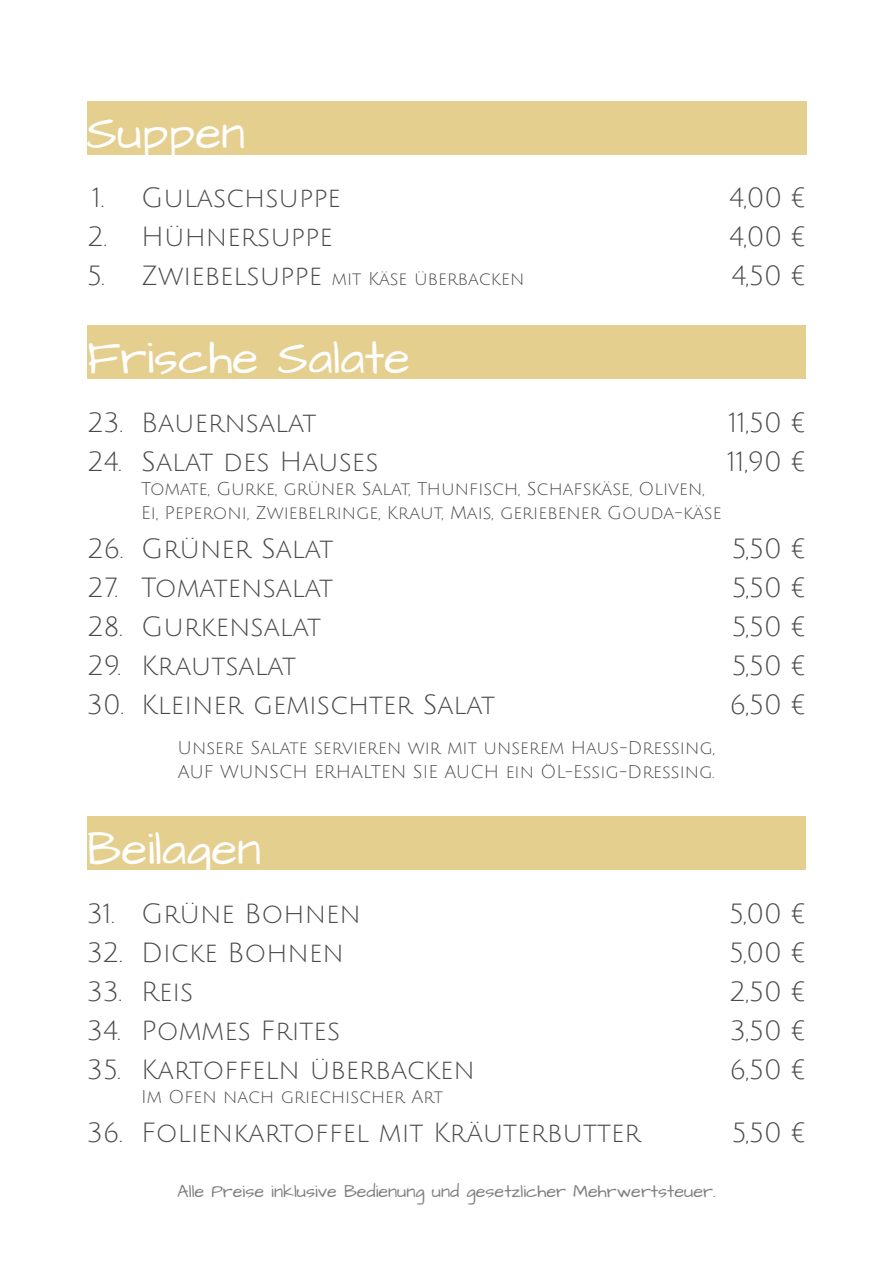
<style>
.page{position:relative;width:893px;height:1263px;background:#fff}
.page>*{position:absolute;margin:0;border:0;box-sizing:border-box;transform-origin:0 0}
.t1{font:48px "Architects Daughter";color:#fff}
.t2{font:27px/39px "Julius Sans One";color:#4a4a49;text-align:justify}
.t3{font:18px/24px "Julius Sans One";color:#4a4a49}
.t4{font:18px "Architects Daughter";color:#818080}
.s1{font-size:27px}
</style>
<div class="page">
<div style="left:87px;top:101px;width:719px;height:53px;background:#e5cf8f"></div>
<div style="left:87px;top:325px;width:719px;height:54px;background:#e5cf8f"></div>
<div style="left:87px;top:816px;width:719px;height:54px;background:#e5cf8f"></div>
<h1 class="t1" style="left:87px;top:101px;width:160px">Suppen</h1>
<p class="t2" style="left:93px;top:179px;width:250px">1. Gulaschsuppe</p>
<p class="t2" style="left:87px;top:218px;width:247px">2. Hühnersuppe</p>
<p class="t3" style="left:87px;top:268px;width:439px"><span class="s1">5. Zwiebelsuppe</span> mit Käse überbacken</p>
<p class="t2" style="left:729px;top:179px;width:78px">4,00 € 4,00 € 4,50 €</p>
<h1 class="t1" style="left:87px;top:325px;width:324px">Frische Salate</h1>
<p class="t2" style="left:87px;top:404px;width:231px">23. Bauernsalat</p>
<p class="t2" style="left:87px;top:443px;width:293px">24. Salat des Hauses</p>
<p class="t3" style="left:141px;top:477px;width:582px">Tomate, Gurke, grüner Salat, Thunfisch, Schafskäse, Oliven,<br>Ei, Peperoni, Zwiebelringe, Kraut, Mais, geriebener Gouda-käse</p>
<p class="t2" style="left:87px;top:530px;width:248px">26. Grüner Salat</p>
<p class="t2" style="left:87px;top:569px;width:247px">27. Tomatensalat</p>
<p class="t2" style="left:87px;top:608px;width:235px">28. Gurkensalat</p>
<p class="t2" style="left:87px;top:646px;width:210px">29. Krautsalat</p>
<p class="t2" style="left:87px;top:685px;width:409px">30. Kleiner gemischter Salat</p>
<p class="t2" style="left:728px;top:403px;width:80px">11,50 €<br>11,90 €</p>
<p class="t2" style="left:730px;top:529px;width:78px">5,50 € 5,50 € 5,50 € 5,50 € 6,50 €</p>
<p class="t3" style="left:178px;top:736px;width:539px">Unsere Salate servieren wir mit unserem Haus-Dressing,<br>AUF WUNSCH ERHALTEN SIE AUCH ein ÖL-Essig-Dressing.</p>
<h1 class="t1" style="left:87px;top:816px;width:176px">Beilagen</h1>
<p class="t2" style="left:87px;top:895px;width:275px">31. Grüne Bohnen</p>
<p class="t2" style="left:87px;top:934px;width:258px">32. Dicke Bohnen</p>
<p class="t2" style="left:87px;top:973px;width:108px">33. Reis</p>
<p class="t2" style="left:87px;top:1012px;width:254px">34. Pommes Frites</p>
<p class="t2" style="left:87px;top:1051px;width:389px">35. Kartoffeln überbacken</p>
<p class="t3" style="left:141px;top:1085px;width:303px">Im Ofen nach griechischer Art</p>
<p class="t2" style="left:87px;top:1114px;width:555px">36. Folienkartoffel mit Kräuterbutter</p>
<p class="t4" style="left:177px;top:1179px;width:540px">Alle Preise inklusive Bedienung und gesetzlicher Mehrwertsteuer.</p>
<p class="t2" style="left:729px;top:895px;width:78px">5,00 € 5,00 € 2,50 € 3,50 € 6,50 €</p>
<p class="t2" style="left:732px;top:1114px;width:76px">5,50 €</p>
</div>
